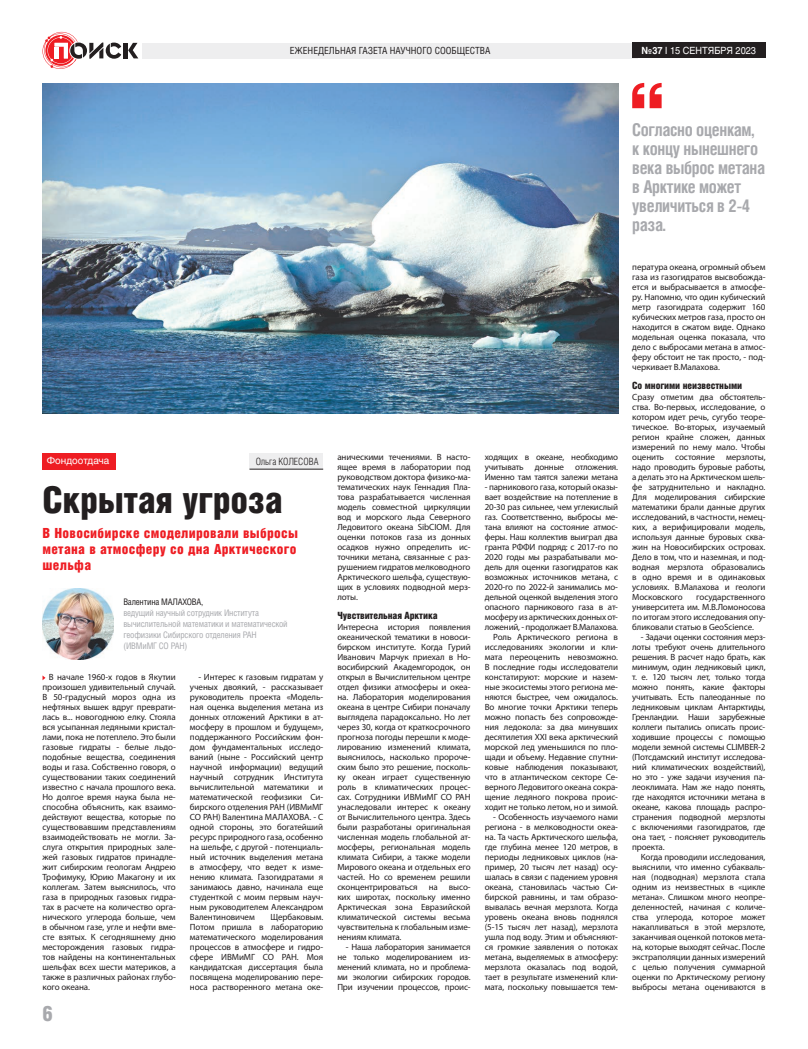
<style>
.page{position:relative;width:808px;height:1049px;background:#fff}
.page>*{position:absolute;margin:0;border:0;box-sizing:border-box;transform-origin:0 0}
.t1{font:37px "Helios Cond Black C";letter-spacing:-.01em;color:#231f20}
.t2{font:21.1px "Helios Cond Black C";color:#a8a9ad}
.t3{font:700 17.7px/19.2px "Helios Cond C";letter-spacing:-.02em;color:#a8a9ad;scale:.96 1}
.t4{font:14px/16px "Helios Cond Black C";letter-spacing:.02em;color:#ee1d23;text-align:justify}
.t5{font:10px "Helios Cond Black C";letter-spacing:-.01em;color:#231f20}
.t6{font:10px "Helios Cond Light C";color:#231f20}
.t7{font:10px "Helios C";color:#fff}
.t8{font:9.8px "Helios Cond C";color:#231f20}
.t9{font:9.8px "Helios C";color:#fff;scale:.93 1}
.t10{font:9px/10px "Myriad Pro";letter-spacing:-.01em;color:#231f20;text-align:justify}
.t11{font:9px/11px "Helios Cond C";letter-spacing:-.02em;color:#a8a9ad}
.t12{font:9px "Helios Cond C";letter-spacing:-.02em;color:#231f20}
.s1{font-weight:700}
</style>
<div class="page">
<hr style="left:124px;top:43px;width:4px;height:15px;background:#231f20">
<svg style="left:128px;top:43px;width:10px;height:15px"></svg>
<svg style="left:43px;top:32px;width:78px;height:37px"></svg>
<div style="left:142px;top:43px;width:496px;height:16px;background:#eeeeef"></div>
<div style="left:632px;top:43px;width:133px;height:15px;background:#231f20"></div>
<svg style="left:632px;top:83px;width:30px;height:25px"></svg>
<div style="left:43px;top:453px;width:73px;height:16px;background:#ee1d23"></div>
<div style="left:249px;top:453px;width:74px;height:16px;background:#eeeeef"></div>
<hr style="left:249px;top:469px;width:74px;height:1px;background:#231f20">
<img style="left:42px;top:588px;width:71px;height:71px">
<img style="left:43px;top:84px;width:575px;height:330px">
<p class="t8" style="left:290px;top:45px;width:202px">ЕЖЕНЕДЕЛЬНАЯ ГАЗЕТА НАУЧНОГО СООБЩЕСТВА</p>
<p class="t9" style="left:641px;top:44px;width:125px"><span class="s1">№37</span> I 15 СЕНТЯБРЯ 2023</p>
<p class="t7" style="left:47px;top:455px;width:64px">Фондоотдача</p>
<h1 class="t1" style="left:43px;top:479px;width:242px">Скрытая угроза</h1>
<h3 class="t4" style="left:43px;top:525px;width:257px">В Новосибирске смоделировали выбросы метана в атмосферу со дна Арктического шельфа</h3>
<p class="t6" style="left:256px;top:456px;width:64px">Ольга КОЛЕСОВА</p>
<p class="t12" style="left:123px;top:596px;width:82px">Валентина МАЛАХОВА,</p>
<p class="t11" style="left:123px;top:607px;width:166px">ведущий научный сотрудник Института вычислительной математики и математической геофизики Сибирского отделения РАН (ИВМиМГ СО РАН)</p>
<p class="t10" style="left:43px;top:672px;width:135px;text-indent:6px">В начале 1960-х годов в Якутии произошел удивительный случай.<br>В 50-градусный мороз одна из неф тяных вышек вдруг преврати&shy;лась в... новогоднюю елку. Стояла вся усыпанная ледяными кристал&shy;лами, пока не потеплело. Это были газовые гидраты - белые льдо&shy;подобные вещества, соединения воды и газа. Собственно говоря, о существовании таких соединений известно с начала прошлого века.<br>Но долгое время наука была не&shy;способна объяснить, как взаимо&shy;действуют вещества, которые по существовавшим представлениям взаимодействовать не могли. За&shy;слуга открытия природных зале&shy;жей газовых гидратов принадле&shy;жит сибирским геологам Андрею Трофимуку, Юрию Макагону и их коллегам. Затем выяснилось, что газа в природных газовых гидра&shy;тах в расчете на количество орга&shy;нического углерода больше, чем в обычном газе, угле и нефти вме&shy;сте взятых. К сегодняшнему дню месторождения газовых гидра&shy;тов найдены на континентальных шельфах всех шести материков, а также в различных районах глубо&shy;кого океана.</p>
<p class="t10" style="left:190px;top:672px;width:135px;text-indent:9px">- Интерес к газовым гидратам у ученых двоякий, - рассказывает руководитель проекта «Модель&shy;ная оценка выделения метана из донных отложений Арктики в ат&shy;мосферу в прошлом и будущем», поддержанного Российским фон&shy;дом фундаментальных исследо&shy;ваний (ныне - Российский центр научной информации) ведущий научный сотрудник Института вычислительной математики и математической геофизики Си&shy;бирского отделения РАН (ИВМиМГ СО РАН) Валентина МАЛАХОВА. - С одной стороны, это богатейший ресурс природного газа, особенно на шельфе, с другой - потенциаль&shy;ный источник выделения метана в атмосферу, что ведет к изме&shy;нению климата. Газогидратами я занимаюсь давно, начинала еще студенткой с моим первым науч&shy;ным руководителем Александром Валентиновичем</p>
<p class="t10" style="left:190px;top:912px;width:135px;text-indent:80px">Щербаковым.<br>Потом пришла в лабораторию математического моделирования процессов в атмосфере и гидро&shy;сфере ИВМиМГ СО РАН. Моя кандидатская диссертация была посвящена моделированию пере&shy;носа растворенного метана оке-</p>
<h2 class="t2" style="left:43px;top:1001px;width:12px">6</h2>
<p class="t10" style="left:337px;top:452px;width:135px">аническими течениями. В насто&shy;ящее время в лаборатории под руководством доктора физико-ма&shy;тематических наук Геннадия Пла&shy;това разрабатывается численная модель совместной циркуляции вод и морского льда Северного Ледовитого океана SibCIOM. Для оценки потоков газа из донных осадков нужно определить ис&shy;точники метана, связанные с раз&shy;рушением гидратов мелководного Арктического шельфа, существую&shy;щих в условиях подводной мерз&shy;лоты.</p>
<p class="t5" style="left:337px;top:610px;width:102px">Чувствительная Арктика</p>
<p class="t10" style="left:337px;top:622px;width:135px">Интересна история появления океанической тематики в новоси&shy;бирском институте. Когда Гурий Иванович Марчук приехал в Но&shy;восибирский Академгородок, он открыл в Вычислительном центре отдел физики атмосферы и океа&shy;на. Лаборатория моделирования океана в центре Сибири поначалу выглядела парадоксально. Но лет через 30, когда от краткосрочного прогноза погоды перешли к моде&shy;лированию изменений климата, выяснилось, насколько пророче&shy;ским было это решение, посколь&shy;ку океан играет существенную роль в климатических процес&shy;сах. Сотрудники ИВМиМГ СО РАН унаследовали интерес к океану от Вычислительного центра. Здесь были разработаны оригинальная численная модель глобальной ат&shy;мосферы, региональная модель климата Сибири, а также модели Мирового океана и отдельных его частей. Но со временем решили сконцентрироваться на высо&shy;ких широтах, поскольку именно Арктическая зона Евразийской климатической системы весьма чувствительна к глобальным изме&shy;нениям климата.</p>
<p class="t10" style="left:337px;top:942px;width:135px;text-indent:9px">- Наша лаборатория занимается не только моделированием из&shy;менений климата, но и проблема&shy;ми экологии сибирских городов.<br>При изучении процессов, проис-</p>
<p class="t10" style="left:485px;top:452px;width:135px">ходящих в океане, необходимо учитывать донные отложения.<br>Именно там таятся залежи метана</p>
<p class="t10" style="left:485px;top:482px;width:135px;text-align:right">- парникового газа, который оказы&shy;вает воздействие на потепление в<br>20-30 раз сильнее, чем углекислый газ. Соответственно, выбросы ме&shy;тана влияют на состояние атмос&shy;феры. Наш коллектив выиграл два гранта РФФИ подряд: с 2017-го по<br>2020 годы мы разрабатывали мо&shy;дель для оценки газогидратов как возможных источников метана, с<br>2020-го по 2022-й занимались мо&shy;дельной оценкой выделения этого опасного парникового газа в ат&shy;мосферу из арктических донных от&shy;ложений, - продолжает В.Малахова.<br>Роль Арктического региона в исследованиях экологии и кли&shy;мата переоценить невозможно.<br>В последние годы исследователи констатируют: морские и назем&shy;ные экосистемы этого региона ме&shy;няются быстрее, чем ожидалось.<br>Во многие точки Арктики теперь можно попасть без сопровожде&shy;ния ледокола: за два минувших десятилетия XXI века арктический морской лед уменьшился по пло&shy;щади и объему. Недавние спутни&shy;ковые наблюдения показывают, что в атлантическом секторе Се&shy;верного Ледовитого океана сокра&shy;щение ледяного покрова проис&shy;ходит не только летом, но и зимой.</p>
<p class="t10" style="left:485px;top:812px;width:135px;text-indent:9px">- Особенность изучаемого нами региона - в мелководности океа&shy;на. Та часть Арктического шельфа, где глубина менее 120 метров, в периоды ледниковых циклов (на&shy;пример, 20 тысяч лет назад) осу&shy;шалась в связи с падением уровня океана, становилась частью Си&shy;бирской равнины, и там образо&shy;вывалась вечная мерзлота. Когда уровень океана вновь поднялся (5-15 тысяч лет назад), мерзлота ушла под воду. Этим и объясняют&shy;ся громкие заявления о потоках метана, выделяемых в атмосферу: мерзлота оказалась под водой, тает в результате изменений кли&shy;мата, поскольку повышается тем-</p>
<h3 class="t3" style="left:632px;top:119px;width:140px">Согласно оценкам, к концу нынешнего века выброс метана в Арктике может увеличиться в 2-4 раза.</h3>
<p class="t10" style="left:632px;top:262px;width:135px">пература океана, огромный объем газа из газогидратов высвобожда&shy;ется и выбрасывается в атмосфе&shy;ру. Напомню, что один кубический метр газогидрата содержит 160 кубических метров газа, просто он находится в сжатом виде. Однако модельная оценка показала, что дело с выбросами метана в атмос&shy;феру обстоит не так просто, - под&shy;черкивает В.Малахова.</p>
<p class="t5" style="left:632px;top:380px;width:111px">Со многими неизвестными</p>
<p class="t10" style="left:632px;top:392px;width:135px">Сразу отметим два обстоятель&shy;ства. Во-первых, исследование, о котором идет речь, сугубо теоре&shy;тическое. Во-вторых, изучаемый регион крайне сложен, данных измерений по нему мало. Чтобы оценить состояние мерзлоты, надо проводить буровые работы, а делать это на Арктическом шель&shy;фе затруднительно и накладно.<br>Для моделирования сибирские математики брали данные других исследований, в частности, немец&shy;ких, а верифицировали модель, используя данные буровых сква&shy;жин на Новосибирских островах.<br>Дело в том, что и наземная, и под&shy;водная мерзлота образовались в одно время и в одинаковых условиях. В.Малахова и геологи Московского</p>
<p class="t10" style="left:632px;top:592px;width:135px;text-indent:64px">государственного университета им. М.В.Ломоносова по итогам этого исследования опу&shy;бликовали статью в GeoScience.</p>
<p class="t10" style="left:632px;top:632px;width:135px;text-indent:9px">- Задачи оценки состояния мерз&shy;лоты требуют очень длительного решения. В расчет надо брать, как минимум, один ледниковый цикл, т. е. 120 тысяч лет, только тогда можно понять, какие факторы учитывать. Есть палеоданные по ледниковым циклам Антарктиды, Гренландии. Наши зарубежные коллеги пытались описать проис&shy;ходившие процессы с помощью модели земной системы CLIMBER-2 (Потсдамский институт исследова&shy;ний климатических воздействий), но это - уже задачи изучения па&shy;леоклимата. Нам же надо понять, где находятся источники метана в океане, какова площадь распро&shy;странения подводной мерзлоты с включениями газогидратов, где она тает, - поясняет руководитель проекта.</p>
<p class="t10" style="left:632px;top:852px;width:135px;text-indent:9px">Когда проводили исследования, выяснили, что именно субакваль&shy;ная (подводная) мерзлота стала одним из неизвестных в «цикле метана». Слишком много неопре&shy;деленностей, начиная с количе&shy;ства углерода, которое может накапливаться в этой мерзлоте, заканчивая оценкой потоков мета&shy;на, которые выходят сейчас. После экстраполяции данных измерений с целью получения суммарной оценки по Арктическому региону выбросы метана оцениваются в</p>
</div>
